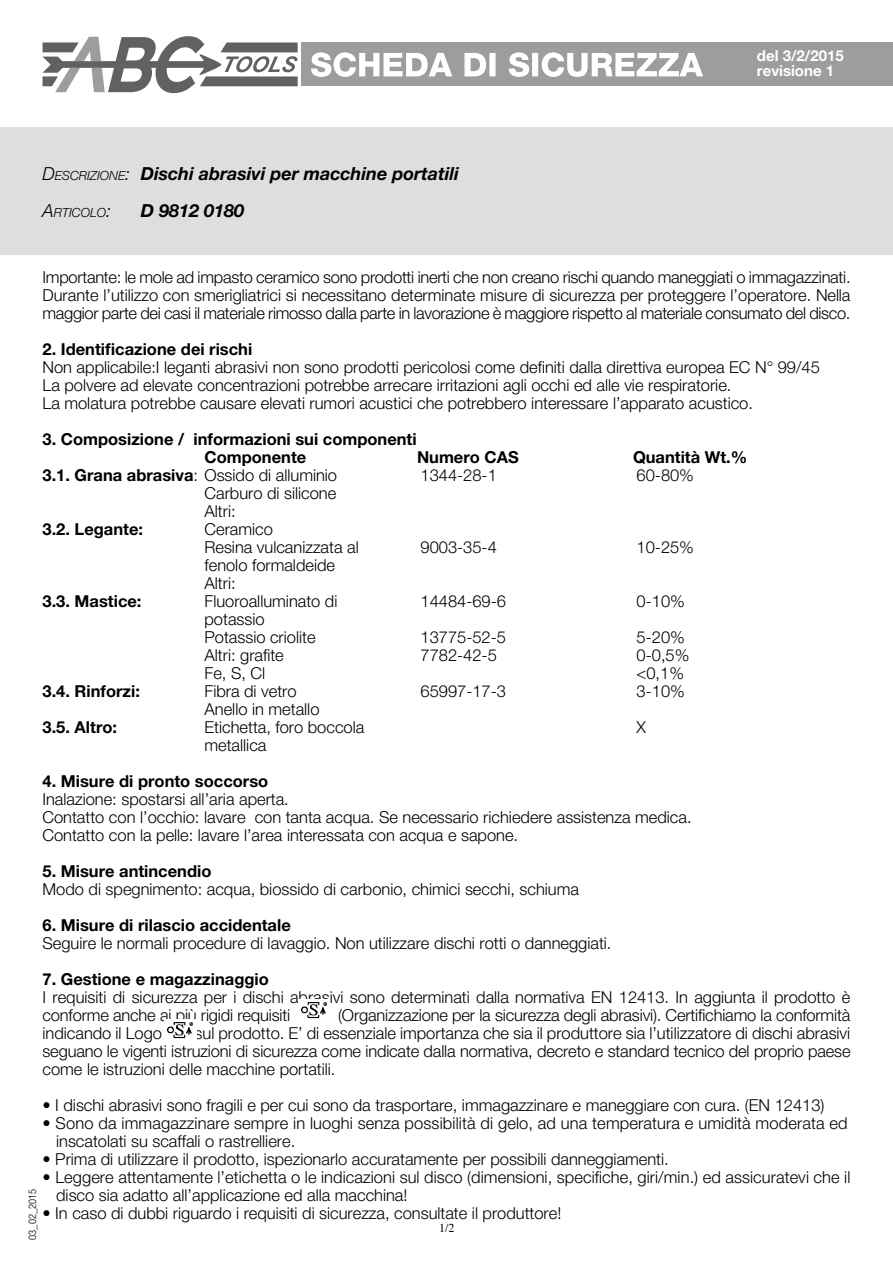
<style>
.page{position:relative;width:893px;height:1263px;background:#fff}
.page>*{position:absolute;margin:0;border:0;box-sizing:border-box;transform-origin:0 0}
.t1{font:italic 700 18px "Helvetica Amos";color:#000}
.t2{font:300 16.5px/18px "Helvetica Amos";color:#000;text-align:justify}
.t3{font:700 16.5px "Helvetica Amos";color:#000}
.t4{font:700 15px "Helvetica Amos";color:#fff}
.t5{font:italic 300 12.6px "Helvetica Amos";color:#000}
.t6{font:12px "Times";color:#000}
.t7{font:300 10.5px "Helvetica Amos Cond";color:#000}
.s1{font-weight:300}
.s2{font-weight:300;font-size:12.6px}
.s3{font-size:18px}
.s4{font-weight:700}
</style>
<div class="page">
<svg style="left:43px;top:36px;width:255px;height:57px"></svg>
<div style="left:301px;top:43px;width:592px;height:43px;background:#9d9d9d"></div>
<div style="left:0;top:128px;width:893px;height:127px;background:#dedede"></div>
<img style="left:167px;top:1022px;width:26px;height:17px">
<img style="left:301px;top:1002px;width:26px;height:17px">
<svg style="left:311px;top:52px;width:392px;height:25px"></svg>
<p class="t1" style="left:43px;top:163px;width:418px"><span class="s1">D</span><span class="s2">ESCRIZIONE</span><span class="s1">:</span> Dischi abrasivi per macchine portatili</p>
<p class="t5" style="left:43px;top:206px;width:70px"><span class="s3">A</span>RTICOLO<span class="s3">:</span></p>
<p class="t1" style="left:141px;top:201px;width:105px">D 9812 0180</p>
<p class="t1" style="left:141px;top:163px;width:14px">X</p>
<p class="t5" style="left:43px;top:206px;width:56px"><span class="s3">C</span>ODICE<span class="s3">:</span></p>
<p class="t1" style="left:141px;top:201px;width:120px">X XXXX XXXX</p>
<p class="t4" style="left:757px;top:47px;width:88px">del 3/2/2015</p>
<p class="t4" style="left:757px;top:62px;width:79px">revisione 1</p>
<p class="t2" style="left:43px;top:268px;width:809px">Importante: le mole ad impasto ceramico sono prodotti inerti che non creano rischi quando maneggiati o immagazzinati.<br>Durante l’utilizzo con smerigliatrici si necessitano determinate misure di sicurezza per proteggere l’operatore. Nella maggior parte dei casi il materiale rimosso dalla parte in lavorazione è maggiore rispetto al materiale consumato del disco.</p>
<p class="t3" style="left:43px;top:339px;width:211px">2. Identificazione dei rischi</p>
<p class="t2" style="left:43px;top:358px;width:779px">Non applicabile:I leganti abrasivi non sono prodotti pericolosi come definiti dalla direttiva europea EC N° 99/45</p>
<p class="t2" style="left:43px;top:376px;width:690px">La polvere ad elevate concentrazioni potrebbe arrecare irritazioni agli occhi ed alle vie respiratorie.</p>
<p class="t2" style="left:43px;top:394px;width:712px">La molatura potrebbe causare elevati rumori acustici che potrebbero interessare l’apparato acustico.</p>
<p class="t3" style="left:43px;top:429px;width:376px">3. Composizione / informazioni sui componenti</p>
<p class="t3" style="left:205px;top:447px;width:103px">Componente</p>
<p class="t3" style="left:417px;top:447px;width:103px">Numero CAS</p>
<p class="t3" style="left:633px;top:447px;width:116px">Quantità Wt.%</p>
<p class="t2" style="left:43px;top:466px;width:296px"><span class="s4">3.1. Grana abrasiva</span>: Ossido di alluminio</p>
<p class="t2" style="left:421px;top:466px;width:78px">1344-28-1</p>
<p class="t2" style="left:637px;top:466px;width:59px">60-80%</p>
<p class="t2" style="left:205px;top:484px;width:133px">Carburo di silicone</p>
<p class="t2" style="left:205px;top:502px;width:33px">Altri:</p>
<p class="t3" style="left:43px;top:519px;width:102px">3.2. Legante:</p>
<p class="t2" style="left:205px;top:520px;width:70px">Ceramico</p>
<p class="t2" style="left:205px;top:538px;width:156px">Resina vulcanizzata al</p>
<p class="t2" style="left:421px;top:538px;width:78px">9003-35-4</p>
<p class="t2" style="left:637px;top:538px;width:59px">10-25%</p>
<p class="t2" style="left:205px;top:556px;width:132px">fenolo formaldeide</p>
<p class="t2" style="left:205px;top:574px;width:33px">Altri:</p>
<p class="t3" style="left:43px;top:591px;width:100px">3.3. Mastice:</p>
<p class="t2" style="left:205px;top:592px;width:134px">Fluoroalluminato di</p>
<p class="t2" style="left:421px;top:592px;width:87px">14484-69-6</p>
<p class="t2" style="left:637px;top:592px;width:50px">0-10%</p>
<p class="t2" style="left:205px;top:610px;width:62px">potassio</p>
<p class="t2" style="left:205px;top:628px;width:113px">Potassio criolite</p>
<p class="t2" style="left:421px;top:628px;width:87px">13775-52-5</p>
<p class="t2" style="left:637px;top:628px;width:50px">5-20%</p>
<p class="t2" style="left:205px;top:646px;width:81px">Altri: grafite</p>
<p class="t2" style="left:421px;top:646px;width:78px">7782-42-5</p>
<p class="t2" style="left:637px;top:646px;width:54px">0-0,5%</p>
<p class="t2" style="left:205px;top:664px;width:62px">Fe, S, Cl</p>
<p class="t2" style="left:637px;top:664px;width:49px">&lt;0,1%</p>
<p class="t3" style="left:43px;top:681px;width:99px">3.4. Rinforzi:</p>
<p class="t2" style="left:205px;top:682px;width:94px">Fibra di vetro</p>
<p class="t2" style="left:421px;top:682px;width:87px">65997-17-3</p>
<p class="t2" style="left:637px;top:682px;width:50px">3-10%</p>
<p class="t2" style="left:205px;top:700px;width:116px">Anello in metallo</p>
<p class="t3" style="left:43px;top:717px;width:76px">3.5. Altro:</p>
<p class="t2" style="left:205px;top:718px;width:161px">Etichetta, foro boccola</p>
<p class="t2" style="left:637px;top:718px;width:11px">X</p>
<p class="t2" style="left:205px;top:736px;width:63px">metallica</p>
<p class="t3" style="left:43px;top:771px;width:227px">4. Misure di pronto soccorso</p>
<p class="t2" style="left:43px;top:790px;width:248px">Inalazione: spostarsi all’aria aperta.</p>
<p class="t2" style="left:43px;top:808px;width:651px">Contatto con l’occhio: lavare con tanta acqua. Se necessario richiedere assistenza medica.</p>
<p class="t2" style="left:43px;top:826px;width:477px">Contatto con la pelle: lavare l’area interessata con acqua e sapone.</p>
<p class="t3" style="left:43px;top:861px;width:170px">5. Misure antincendio</p>
<p class="t2" style="left:43px;top:880px;width:538px">Modo di spegnimento: acqua, biossido di carbonio, chimici secchi, schiuma</p>
<p class="t3" style="left:43px;top:915px;width:250px">6. Misure di rilascio accidentale</p>
<p class="t2" style="left:43px;top:934px;width:570px">Seguire le normali procedure di lavaggio. Non utilizzare dischi rotti o danneggiati.</p>
<p class="t3" style="left:43px;top:969px;width:228px">7. Gestione e magazzinaggio</p>
<p class="t2" style="left:43px;top:988px;width:809px">I requisiti di sicurezza per i dischi abrasivi sono determinati dalla normativa EN 12413. In aggiunta il prodotto è conforme anche ai più rigidi requisiti</p>
<p class="t2" style="left:338px;top:1006px;width:514px">(Organizzazione per la sicurezza degli abrasivi). Certifichiamo la conformità</p>
<p class="t2" style="left:43px;top:1024px;width:809px;text-indent:152px">sul prodotto. E’ di essenziale importanza che sia il produttore sia l’utilizzatore di dischi abrasivi seguano le vigenti istruzioni di sicurezza come indicate dalla normativa, decreto e standard tecnico del proprio paese come le istruzioni delle macchine portatili.</p>
<p class="t2" style="left:43px;top:1096px;width:783px">• I dischi abrasivi sono fragili e per cui sono da trasportare, immagazzinare e maneggiare con cura. (EN 12413)</p>
<p class="t2" style="left:43px;top:1114px;width:807px">• Sono da immagazzinare sempre in luoghi senza possibilità di gelo, ad una temperatura e umidità moderata ed</p>
<p class="t2" style="left:56px;top:1132px;width:241px">inscatolati su scaffali o rastrelliere.</p>
<p class="t2" style="left:43px;top:1150px;width:628px">• Prima di utilizzare il prodotto, ispezionarlo accuratamente per possibili danneggiamenti.</p>
<p class="t2" style="left:43px;top:1168px;width:809px">• Leggere attentamente l’etichetta o le indicazioni sul disco (dimensioni, specifiche, giri/min.) ed assicuratevi che il</p>
<p class="t2" style="left:56px;top:1186px;width:353px">disco sia adatto all’applicazione ed alla macchina!</p>
<p class="t2" style="left:43px;top:1204px;width:520px">• In caso di dubbi riguardo i requisiti di sicurezza, consultate il produttore!</p>
<p class="t2" style="left:43px;top:1024px;width:121px">indicando il Logo</p>
<p class="t7" style="left:26px;top:1239px;width:52px;rotate:-90deg">03_02_2015</p>
<p class="t6" style="left:439px;top:1217px;width:17px">1/2</p>
</div>
